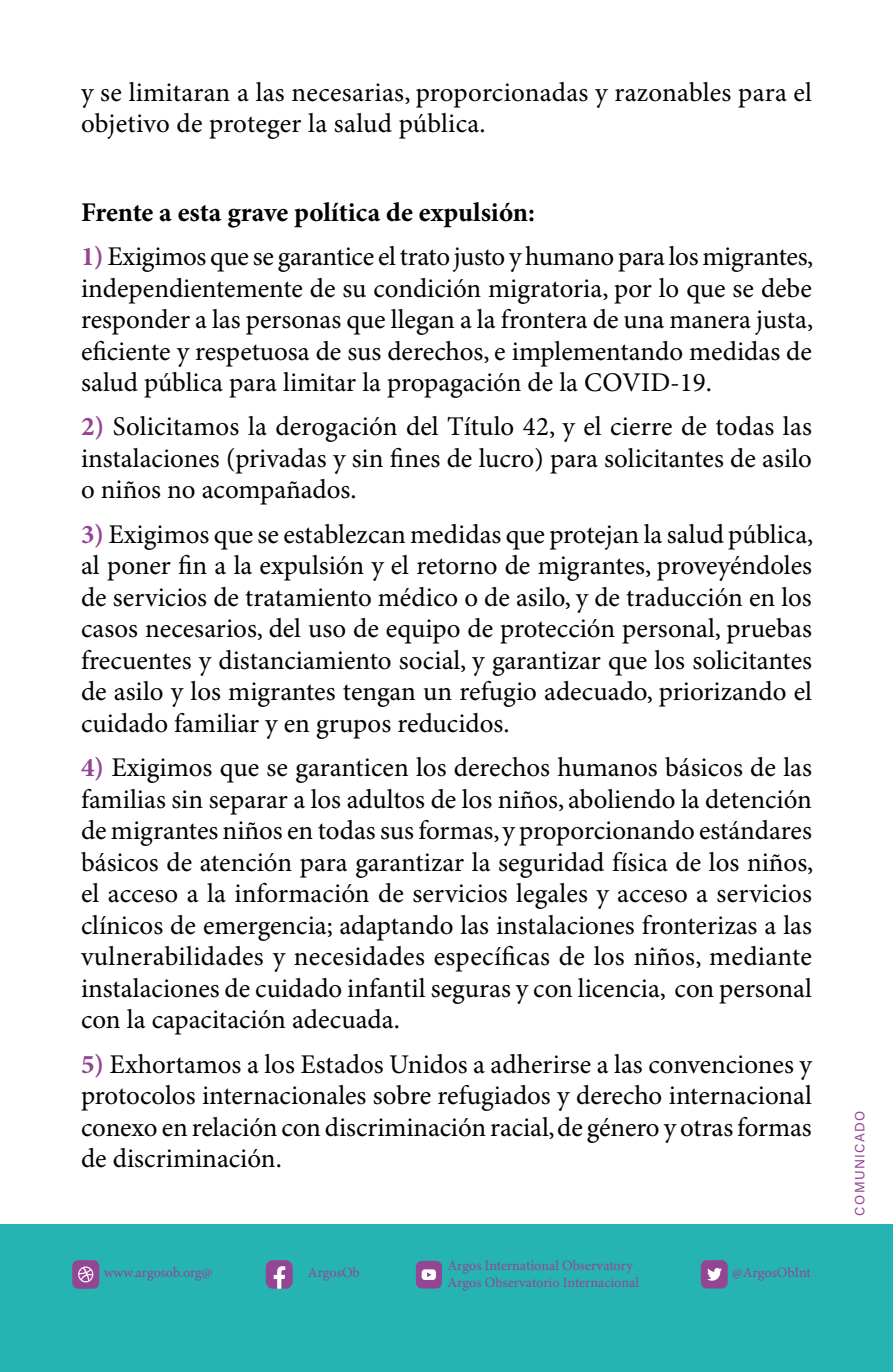
<style>
.page{position:relative;width:893px;height:1372px;background:#fff}
.page>*{position:absolute;margin:0;border:0;box-sizing:border-box;transform-origin:0 0}
.t1{font:27px/31.5px "Minion Pro";color:#000;text-align:justify}
.t2{font:700 27px "Minion Pro";letter-spacing:-.005em;color:#000}
.t3{font:14.17px/17.1px "Minion Pro";color:#944594}
.t4{font:13.5px "Acumin Variable Concept";letter-spacing:.115em;color:#944493}
.s1{font-weight:700;color:#944493}
</style>
<div class="page">
<div style="left:0;top:1224px;width:893px;height:147px;background:#25b4b1"></div>
<div style="left:701px;top:1259px;width:27px;height:29px;background:#944594;border-radius:6px"></div>
<svg style="left:707px;top:1268px;width:15px;height:12px"></svg>
<div style="left:416px;top:1260px;width:26px;height:28px;background:#944594;border-radius:6px"></div>
<svg style="left:422px;top:1269px;width:14px;height:10px"></svg>
<svg style="left:266px;top:1260px;width:27px;height:28px"></svg>
<div style="left:72px;top:1259px;width:27px;height:29px;background:#944594;border-radius:6px"></div>
<svg style="left:78px;top:1266px;width:15px;height:16px"></svg>
<p class="t1" style="left:81px;top:77px;width:733px">y se limitaran a las necesarias, proporcionadas y razonables para el objetivo de proteger la salud pública.</p>
<p class="t2" style="left:81px;top:196px;width:456px">Frente a esta grave política de expulsión:</p>
<p class="t1" style="left:81px;top:242px;width:734px"><span class="s1">1)</span> Exigimos que se garantice el trato justo y humano para los migrantes, independientemente de su condición migratoria, por lo que se debe responder a las personas que llegan a la frontera de una manera justa, eficiente y respetuosa de sus derechos, e implementando medidas de salud pública para limitar la propagación de la COVID-19.</p>
<p class="t1" style="left:81px;top:412px;width:732px"><span class="s1">2)</span> Solicitamos la derogación del Título 42, y el cierre de todas las instalaciones (privadas y sin fines de lucro) para solicitantes de asilo o niños no acompañados.</p>
<p class="t1" style="left:81px;top:519px;width:734px"><span class="s1">3)</span> Exigimos que se establezcan medidas que protejan la salud pública, al poner fin a la expulsión y el retorno de migrantes, proveyéndoles de servicios de tratamiento médico o de asilo, y de traducción en los casos necesarios, del uso de equipo de protección personal, pruebas frecuentes y distanciamiento social, y garantizar que los solicitantes de asilo y los migrantes tengan un refugio adecuado, priorizando el cuidado familiar y en grupos reducidos.</p>
<p class="t1" style="left:81px;top:752px;width:734px"><span class="s1">4)</span> Exigimos que se garanticen los derechos humanos básicos de las familias sin separar a los adultos de los niños, aboliendo la detención de migrantes niños en todas sus formas, y proporcionando estándares básicos de atención para garantizar la seguridad física de los niños, el acceso a la información de servicios legales y acceso a servicios clínicos de emergencia; adaptando las instalaciones fronterizas a las vulnerabilidades y necesidades específicas de los niños, mediante instalaciones de cuidado infantil seguras y con licencia, con personal con la capacitación adecuada.</p>
<p class="t1" style="left:81px;top:1049px;width:732px"><span class="s1">5)</span> Exhortamos a los Estados Unidos a adherirse a las convenciones y protocolos internacionales sobre refugiados y derecho internacional conexo en relación con discriminación racial, de género y otras formas de discriminación.</p>
<p class="t3" style="left:104px;top:1264px;width:110px">www.argosob.org@</p>
<p class="t3" style="left:308px;top:1264px;width:53px">ArgosOb</p>
<p class="t3" style="left:447px;top:1257px;width:193px">Argos International Observatory<br>Argos Observatorio Internacional</p>
<p class="t3" style="left:732px;top:1263px;width:80px">@ArgosObInt</p>
<p class="t4" style="left:850px;top:1215px;width:107px;rotate:-90deg">COMUNICADO</p>
</div>
